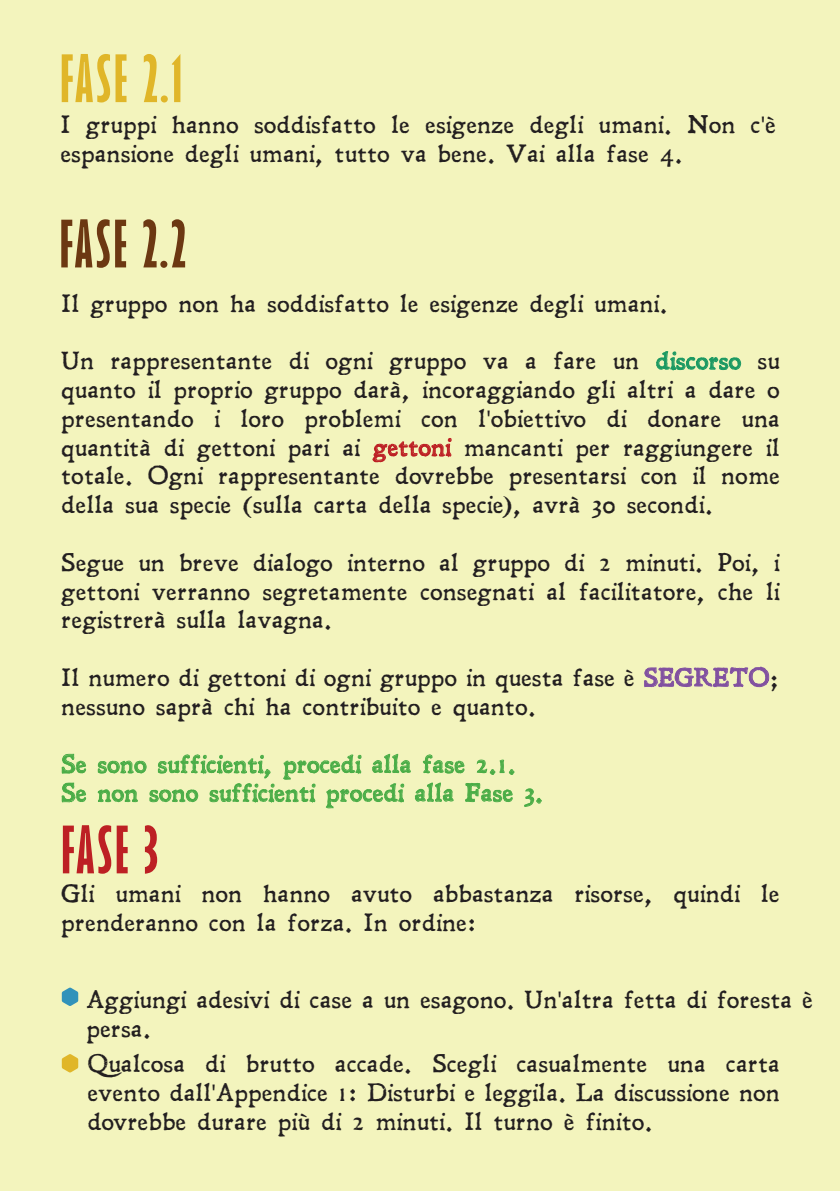
<style>
.page{position:relative;width:840px;height:1191px;background:#fff}
.page>*{position:absolute;margin:0;border:0;box-sizing:border-box;transform-origin:0 0}
.t1{font:700 extra-condensed 60px "Gill Sans";color:#e0b629}
.t2{font:700 extra-condensed 60px "Gill Sans";color:#6c3812}
.t3{font:700 extra-condensed 60px "Gill Sans";color:#bd2024}
.t4{font:24px/28.8px "Leander";color:#231f20}
.t5{font:24px/28.8px "Leander";color:#4bad47}
.s1{font-family:"Myriad Pro"}
.s2{color:#1b9962}
.s3{color:#bd2024}
.s4{color:#8150a0}
</style>
<div class="page">
<div style="left:0;top:0;width:839px;height:1191px;background:#f3f4bd"></div>
<svg style="left:656px;top:351px;width:85px;height:20px"></svg>
<svg style="left:372px;top:438px;width:80px;height:25px"></svg>
<svg style="left:644px;top:666px;width:125px;height:22px"></svg>
<svg style="left:61px;top:753px;width:26px;height:50px"></svg>
<svg style="left:97px;top:753px;width:418px;height:56px"></svg>
<svg style="left:524px;top:788px;width:18px;height:19px"></svg>
<svg style="left:62px;top:1054px;width:16px;height:18px"></svg>
<svg style="left:62px;top:987px;width:16px;height:19px"></svg>
<h1 class="t1" style="left:60px;top:42px;width:124px">FASE 2.1</h1>
<p class="t4" style="left:60px;top:110px;width:716px">I gruppi hanno soddisfatto le esigenze degli umani. Non c<span class="s1">'</span>è espansione degli umani, tutto va bene. Vai alla fase 4.</p>
<h1 class="t2" style="left:60px;top:207px;width:127px">FASE 2.2</h1>
<p class="t4" style="left:61px;top:289px;width:607px">Il gruppo non ha soddisfatto le esigenze degli umani.</p>
<p class="t4" style="left:61px;top:346px;width:719px;text-align:justify">Un rappresentante di ogni gruppo va a fare un <span class="s2">discorso</span> su quanto il proprio gruppo darà, incoraggiando gli altri a dare o presentando i loro problemi con l<span class="s1">'</span>obiettivo di donare una quantità di gettoni pari ai <span class="s3">gettoni</span> mancanti per raggiungere il totale. Ogni rappresentante dovrebbe presentarsi con il nome della sua specie (sulla carta della specie), avrà 30 secondi.</p>
<p class="t4" style="left:61px;top:548px;width:719px;text-align:justify">Segue un breve dialogo interno al gruppo di 2 minuti. Poi, i gettoni verranno segretamente consegnati al facilitatore, che li registrerà sulla lavagna.</p>
<p class="t4" style="left:61px;top:663px;width:719px">Il numero di gettoni di ogni gruppo in questa fase è <span class="s4">SEGRETO</span>; nessuno saprà chi ha contribuito e quanto.</p>
<p class="t5" style="left:61px;top:750px;width:483px">Se sono sufficienti, procedi alla fase 2.1.<br>Se non sono sufficienti procedi alla Fase 3.</p>
<h1 class="t3" style="left:61px;top:813px;width:98px">FASE 3</h1>
<p class="t4" style="left:61px;top:879px;width:719px">Gli umani non hanno avuto abbastanza risorse, quindi le prenderanno con la forza. In ordine:</p>
<p class="t4" style="left:86px;top:985px;width:727px">Aggiungi adesivi di case a un esagono. Un<span class="s1">'</span>altra fetta di foresta è persa.</p>
<p class="t4" style="left:87px;top:1049px;width:693px;text-align:justify">Qualcosa di brutto accade. Scegli casualmente una carta evento dall<span class="s1">'</span>Appendice 1: Disturbi e leggila. La discussione non dovrebbe durare più di 2 minuti. Il turno è finito.</p>
</div>
